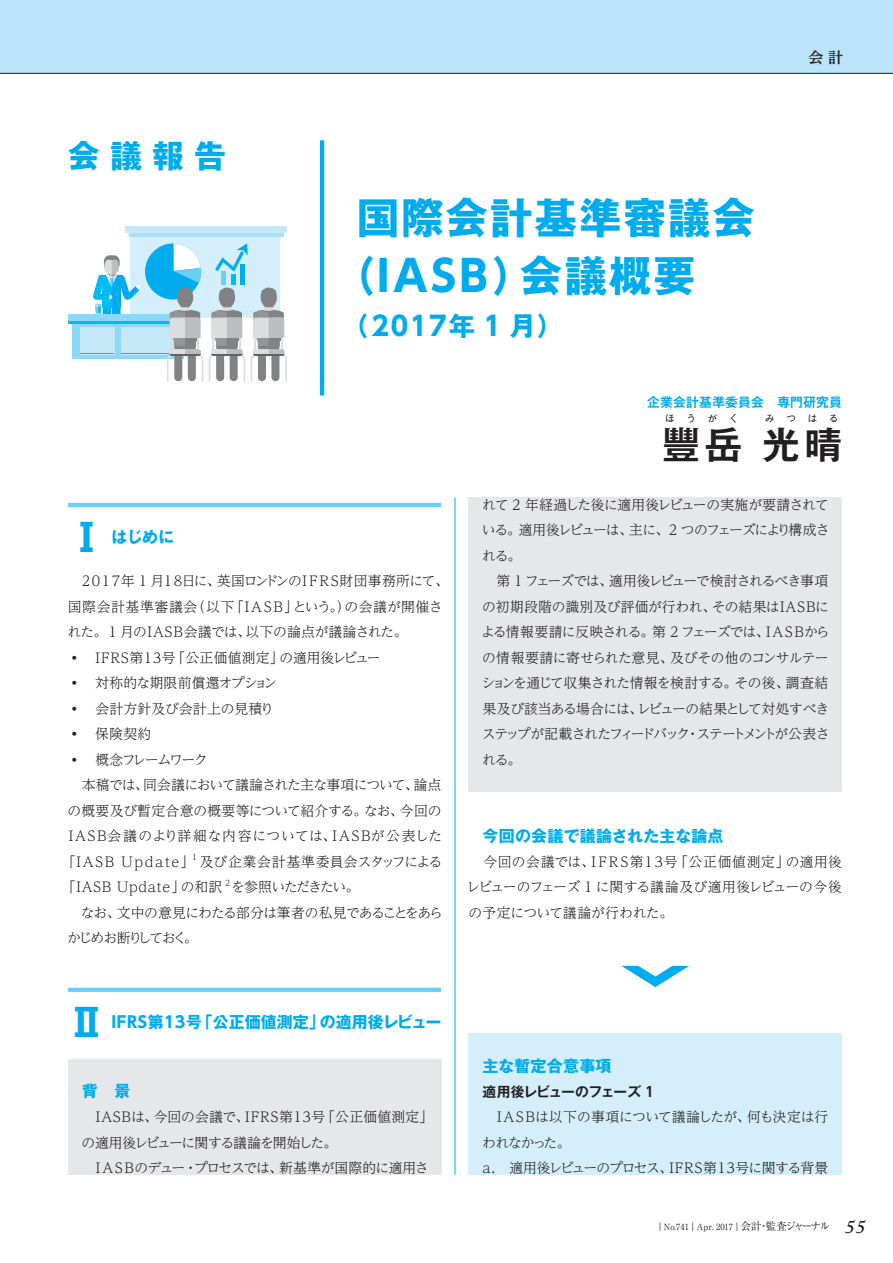
<style>
.page{position:relative;width:893px;height:1263px;background:#fff}
.page>*{position:absolute;margin:0;border:0;box-sizing:border-box;transform-origin:0 0}
.t1{font:700 42.45px/58.5px "Gothic MB101 Pro";letter-spacing:.045em;color:#00aced}
.t2{font:700 38.25px "Gothic MB101 Pro";color:#00aced}
.t3{font:700 37.2px "Gothic MB101 Pro De";color:#231f20}
.t4{font:700 31.95px "Gothic MB101 Pro";color:#00aced}
.t5{font:700 26.55px "UD Shin Go Pr 6 N";color:#00aced}
.t6{font:700 15.9px "Gothic MB101 Pro";letter-spacing:.005em;color:#00aced}
.t7{font:700 14.85px "UD Reimin Pr 6 N";color:#231f20}
.t8{font:300 13.8px/25.5px "UD Reimin Pr 6 N";letter-spacing:-.015em;color:#231f20;text-align:justify}
.t9{font:300 13.8px/25.5px "UD Reimin Pr 6 N";letter-spacing:.015em;color:#231f20}
.t10{font:300 13.8px/25.5px "UD Reimin Pr 6 N";letter-spacing:-.035em;color:#231f20}
.t11{font:300 13.8px "UD Reimin Pr 6 N";letter-spacing:-.05em;color:#231f20}
.t12{font:300 13.8px "UD Reimin Pr 6 N";letter-spacing:.05em;color:#231f20}
.t13{font:700 13.8px "Gothic MB101 Pro De";letter-spacing:-.08em;color:#231f20}
.t14{font:300 13.8px "UD Reimin Pr 6 N";letter-spacing:-.13em;color:#231f20}
.t15{font:300 13.8px "UD Reimin Pr 6 N";letter-spacing:-.095em;color:#231f20}
.t16{font:700 12.75px "Gothic MB101 Pro De";letter-spacing:.02em;color:#00aced}
.t17{font:700 9.6px "Gothic MB101 Pro De";color:#231f20}
.t18{font:8.55px "Ryumin Pr 6 N";color:#231f20}
.t19{font:300 8.1px "UD Reimin Pr 6 N";color:#231f20}
.s1{font-family:"UD Shin Go Pr 6 N"}
.s2{font-family:"Gothic MB101 Pro"}
.s3{font-family:"UD Shin Go Pr 6 N De"}
.s4{font-size:10.65px}
.s5{font-family:"Adobe Caslon Pro";font-weight:600;font-style:italic;font-size:19.2px}
</style>
<div class="page">
<div style="left:68px;top:1059px;width:373px;height:116px;background:#e6e7e9"></div>
<div style="left:469px;top:497px;width:373px;height:295px;background:#e6e7e9"></div>
<div style="left:469px;top:1033px;width:373px;height:142px;background:#d4effb"></div>
<hr style="left:320px;top:140px;width:4px;height:255px;background:#00aced">
<div style="left:130px;top:227px;width:150px;height:90px;background:#d4effb"></div>
<div style="left:125px;top:227px;width:162px;height:6px;background:#c6e9fa"></div>
<hr style="left:129px;top:233px;width:155px;height:4px;background:#aadff8">
<div style="left:145px;top:243px;width:56px;height:57px;background:#00aced;border-radius:50%"></div>
<svg style="left:93px;top:256px;width:48px;height:58px"></svg>
<svg style="left:72px;top:323px;width:95px;height:35px"></svg>
<div style="left:68px;top:314px;width:117px;height:7px;background:#8dd7f7"></div>
<hr style="left:68px;top:321px;width:117px;height:2px;background:#01bcf1">
<div style="left:80px;top:327px;width:34px;height:27px;background:#c6e9fa"></div>
<hr style="left:80px;top:353px;width:34px;height:1px;background:#01bcf1">
<div style="left:121px;top:327px;width:55px;height:27px;background:#c6e9fa"></div>
<hr style="left:121px;top:353px;width:55px;height:1px;background:#01bcf1">
<svg style="left:251px;top:287px;width:36px;height:94px"></svg>
<svg style="left:209px;top:287px;width:36px;height:94px"></svg>
<svg style="left:167px;top:243px;width:36px;height:138px"></svg>
<svg style="left:215px;top:243px;width:33px;height:29px"></svg>
<div style="left:221px;top:271px;width:5px;height:14px;background:#6bcef5"></div>
<div style="left:231px;top:274px;width:5px;height:11px;background:#01bcf1"></div>
<div style="left:240px;top:264px;width:5px;height:21px;background:#00aced"></div>
<hr style="left:68px;top:503px;width:373px;height:4px;background:#6bcef5">
<svg style="left:68px;top:988px;width:373px;height:4px"></svg>
<svg style="left:621px;top:966px;width:68px;height:21px"></svg>
<div style="left:0;top:0;width:893px;height:73px;background:#b9e4f9"></div>
<hr style="left:0;top:73px;width:893px;height:1px;background:#231f20">
<hr style="left:455px;top:497px;width:1px;height:678px;background:#00aced">
<h3 class="t4" style="left:68px;top:130px;width:160px">会議報告</h3>
<h1 class="t1" style="left:333px;top:183px;width:424px;text-indent:24px">国際会計基準審議会（<span class="s1">IASB</span>）会議概要</h1>
<h3 class="t5" style="left:342px;top:305px;width:223px"><span class="s2">（</span>2017<span class="s2">年</span> 1 <span class="s2">月）</span></h3>
<p class="t7" style="left:808px;top:45px;width:36px">会計</p>
<p class="t16" style="left:647px;top:391px;width:196px">企業会計基準委員会　専門研究員</p>
<h3 class="t3" style="left:662px;top:414px;width:81px">豐岳</h3>
<p class="t17" style="left:665px;top:410px;width:32px">ほ う</p>
<p class="t17" style="left:708px;top:410px;width:32px">が く</p>
<p class="t17" style="left:765px;top:410px;width:32px">み つ</p>
<p class="t17" style="left:808px;top:410px;width:32px">は る</p>
<h3 class="t3" style="left:762px;top:414px;width:81px">光晴</h3>
<h2 class="t2" style="left:68px;top:506px;width:40px">Ⅰ</h2>
<p class="t6" style="left:111px;top:524px;width:65px">はじめに</p>
<p class="t9" style="left:68px;top:568px;width:383px;text-indent:14px">2017年 1 月18日に、英国ロンドンのIFRS財団事務所にて、国際会計基準審議会（以下「IASB」という。）の会議が開催された。1 月のIASB会議では、以下の論点が議論された。<br>・　IFRS第13号「公正価値測定」の適用後レビュー<br>・　対称的な期限前償還オプション<br>・　会計方針及び会計上の見積り<br>・　保険契約<br>・　概念フレームワーク</p>
<p class="t9" style="left:62px;top:772px;width:382px;text-align:right">本稿では、同会議において議論された主な事項について、論点<br>の概要及び暫定合意の概要等について紹介する。なお、今回のIASB会議のより詳細な内容については、IASBが公表した「IASB Update」及び企業会計基準委員会スタッフによる</p>
<p class="t19" style="left:192px;top:850px;width:6px">1</p>
<p class="t12" style="left:62px;top:876px;width:162px">「IASB Update」の和訳</p>
<p class="t19" style="left:225px;top:876px;width:6px">2</p>
<p class="t15" style="left:231px;top:876px;width:130px">を参照いただきたい。</p>
<p class="t11" style="left:81px;top:901px;width:363px">なお、文中の意見にわたる部分は筆者の私見であることをあら</p>
<p class="t14" style="left:67px;top:927px;width:132px">かじめお断りしておく。</p>
<h2 class="t2" style="left:68px;top:990px;width:40px">Ⅱ</h2>
<p class="t6" style="left:112px;top:1008px;width:331px"><span class="s1">IFRS</span>第<span class="s1">13</span>号「公正価値測定」の適用後レビュー</p>
<p class="t6" style="left:82px;top:1078px;width:50px">背　景</p>
<p class="t8" style="left:81px;top:1103px;width:353px;text-indent:14px">IASBは、今回の会議で、IFRS第13号「公正価値測定」の適用後レビューに関する議論を開始した。</p>
<p class="t11" style="left:96px;top:1157px;width:335px">I A S Bのデュー・プロセスでは、新基準が国際的に適用さ</p>
<p class="t8" style="left:482px;top:491px;width:349px">れて 2 年経過した後に適用後レビューの実施が要請されている。適用後レビューは、主に、2 つのフェーズにより構成される。</p>
<p class="t8" style="left:481px;top:568px;width:350px;text-indent:15px">第 1 フェーズでは、適用後レビューで検討されるべき事項の初期段階の識別及び評価が行われ、その結果はIASBによる情報要請に反映される。第 2 フェーズでは、I A S Bからの情報要請に寄せられた意見、及びその他のコンサルテーションを通じて収集された情報を検討する。その後、調査結果及び該当ある場合には、レビューの結果として対処すべきステップが記載されたフィードバック・ステートメントが公表される。</p>
<p class="t6" style="left:483px;top:823px;width:242px">今回の会議で議論された主な論点</p>
<p class="t8" style="left:466px;top:848px;width:377px">　今回の会議では、IFRS第13号「公正価値測定」の適用後レビューのフェーズ 1 に関する議論及び適用後レビューの今後の予定について議論が行われた。</p>
<p class="t6" style="left:483px;top:1052px;width:131px">主な暫定合意事項</p>
<p class="t13" style="left:483px;top:1080px;width:173px">適用後レビューのフェーズ <span class="s3">1</span></p>
<p class="t10" style="left:482px;top:1103px;width:347px">　IASBは以下の事項について議論したが、何も決定は行われなかった。<br>a.　適用後レビューのプロセス、IFRS第13号に関する背景</p>
<p class="t18" style="left:656px;top:1220px;width:211px">｜No.741｜Apr. 2017｜<span class="s4">会計・監査ジャーナル</span> <span class="s5">55</span></p>
</div>
